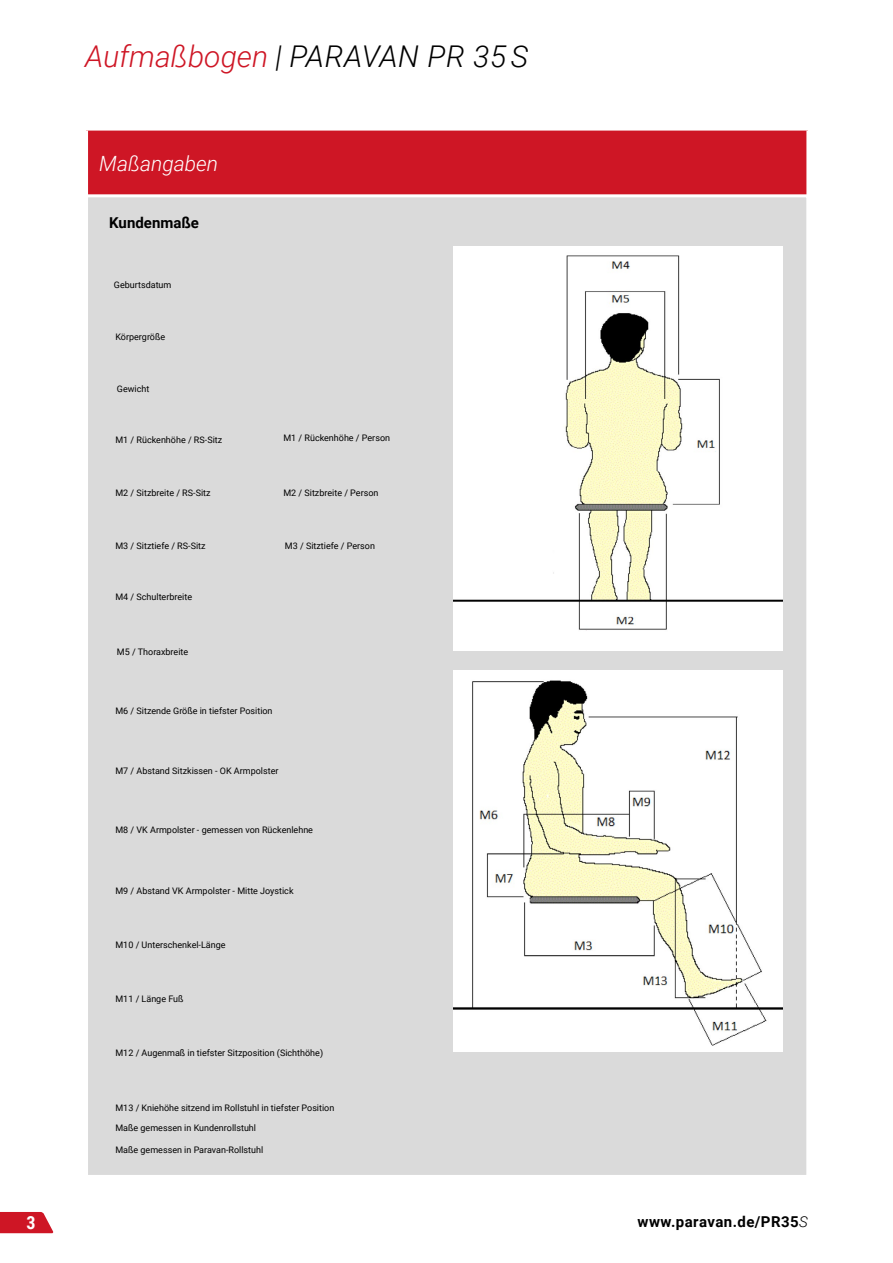
<style>
.page{position:relative;width:893px;height:1263px;background:#fff}
.page>*{position:absolute;margin:0;border:0;box-sizing:border-box;transform-origin:0 0}
.t1{font:italic 300 30px "Roboto";color:#000}
.t2{font:italic 300 21px "Roboto";color:#fff}
.t3{font:700 18px "Roboto Condensed";color:#fff}
.t4{font:700 15px "Roboto";letter-spacing:.025em;color:#000}
.t5{font:700 15px "Roboto";color:#000}
.t6{font:9px "Roboto";color:#000}
.s1{color:#ce1625}
.s2{font-weight:300;font-style:italic}
</style>
<div class="page">
<svg style="left:0;top:1212px;width:54px;height:21px"></svg>
<div style="left:87px;top:129px;width:721px;height:68px;background:#ce1625"></div>
<hr style="left:85px;top:128px;width:724px;height:3px;background:#fff">
<hr style="left:85px;top:131px;width:3px;height:65px;background:#fff">
<hr style="left:806px;top:131px;width:3px;height:65px;background:#fff">
<div style="left:85px;top:194px;width:724px;height:984px;background:#dadada;border:3px solid #fff"></div>
<img style="left:453px;top:247px;width:330px;height:403px">
<img style="left:453px;top:670px;width:330px;height:381px">
<h1 class="t1" style="left:85px;top:35px;width:445px"><span class="s1">Aufmaßbogen</span> | PARAVAN PR 35 S</h1>
<h2 class="t2" style="left:99px;top:149px;width:120px">Maßangaben</h2>
<h3 class="t5" style="left:109px;top:212px;width:91px">Kundenmaße</h3>
<p class="t6" style="left:114px;top:278px;width:59px">Geburtsdatum</p>
<p class="t6" style="left:115px;top:330px;width:51px">Körpergröße</p>
<p class="t6" style="left:117px;top:383px;width:34px">Gewicht</p>
<p class="t6" style="left:115px;top:433px;width:108px">M1 / Rückenhöhe / RS-Sitz</p>
<p class="t6" style="left:115px;top:487px;width:97px">M2 / Sitzbreite / RS-Sitz</p>
<p class="t6" style="left:115px;top:539px;width:92px">M3 / Sitztiefe / RS-Sitz</p>
<p class="t6" style="left:115px;top:591px;width:78px">M4 / Schulterbreite</p>
<p class="t6" style="left:117px;top:645px;width:73px">M5 / Thoraxbreite</p>
<p class="t6" style="left:283px;top:431px;width:108px">M1 / Rückenhöhe / Person</p>
<p class="t6" style="left:283px;top:487px;width:97px">M2 / Sitzbreite / Person</p>
<p class="t6" style="left:285px;top:539px;width:92px">M3 / Sitztiefe / Person</p>
<p class="t6" style="left:115px;top:705px;width:159px">M6 / Sitzende Größe in tiefster Position</p>
<p class="t6" style="left:115px;top:765px;width:165px">M7 / Abstand Sitzkissen - OK Armpolster</p>
<p class="t6" style="left:115px;top:824px;width:199px">M8 / VK Armpolster - gemessen von Rückenlehne</p>
<p class="t6" style="left:115px;top:884px;width:180px">M9 / Abstand VK Armpolster - Mitte Joystick</p>
<p class="t6" style="left:115px;top:938px;width:112px">M10 / Unterschenkel-Länge</p>
<p class="t6" style="left:115px;top:992px;width:70px">M11 / Länge Fuß</p>
<p class="t6" style="left:115px;top:1046px;width:209px">M12 / Augenmaß in tiefster Sitzposition (Sichthöhe)</p>
<p class="t6" style="left:115px;top:1101px;width:220px">M13 / Kniehöhe sitzend im Rollstuhl in tiefster Position</p>
<p class="t6" style="left:115px;top:1143px;width:149px">Maße gemessen in Paravan-Rollstuhl</p>
<p class="t6" style="left:115px;top:1122px;width:142px">Maße gemessen in Kundenrollstuhl</p>
<h3 class="t3" style="left:27px;top:1210px;width:11px">3</h3>
<h3 class="t4" style="left:638px;top:1211px;width:172px">www.paravan.de/PR35<span class="s2">S</span></h3>
</div>
